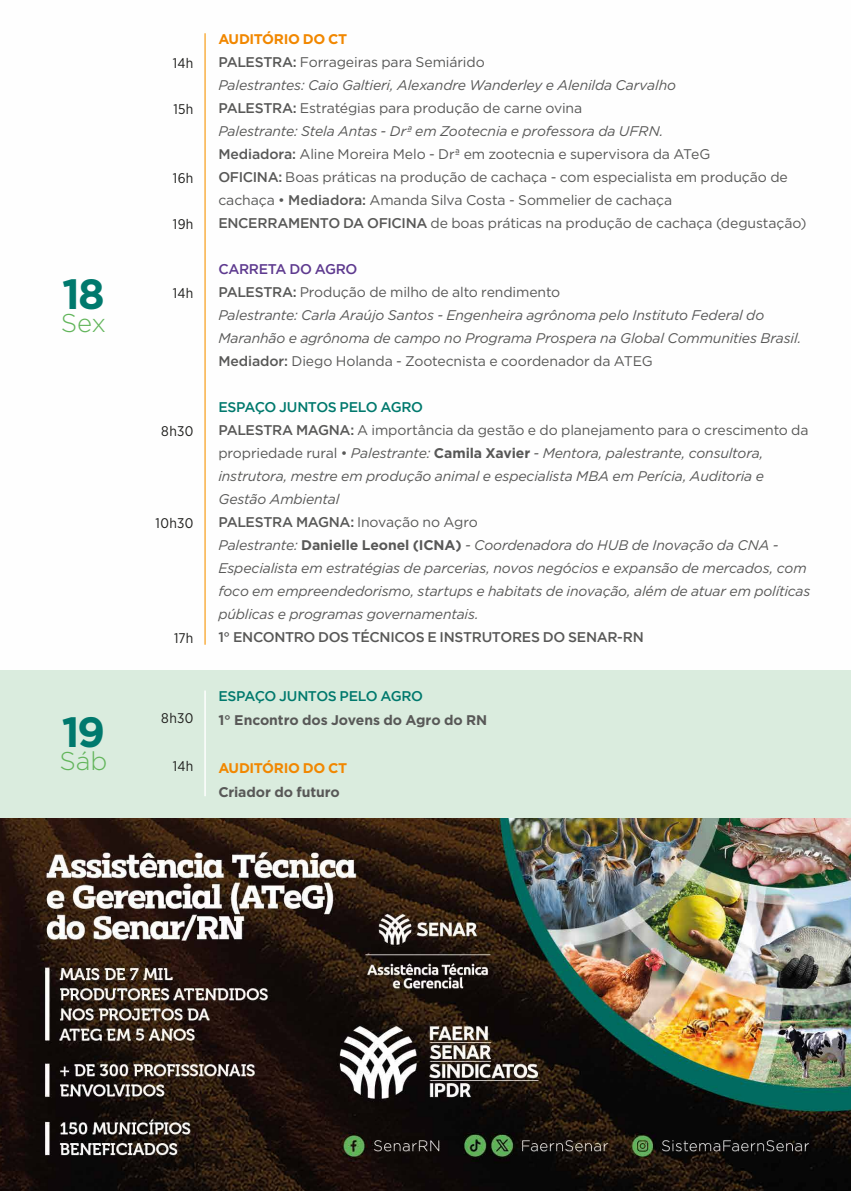
<style>
.page{position:relative;width:851px;height:1191px;background:#fff}
.page>*{position:absolute;margin:0;border:0;box-sizing:border-box;transform-origin:0 0}
.t1{font:700 42.2px "Gotham";color:#00796d}
.t2{font:300 25.6px "Gotham";color:#62b55b}
.t3{font:italic 14px/23px "Gotham";letter-spacing:-.01em;color:#585857}
.t4{font:14px/23px "Gotham";letter-spacing:-.005em;color:#585857}
.t5{font:700 14px "Gotham";letter-spacing:-.005em;color:#585857}
.t6{font:500 14px "Gotham";letter-spacing:-.025em;color:#585857}
.t7{font:14px "Gotham Narrow";letter-spacing:.025em;color:#1d1d1b}
.t8{font:500 14px "Gotham";letter-spacing:-.03em;color:#00796d}
.t9{font:700 14px "Gotham";letter-spacing:-.025em;color:#f18700}
.s1{font-weight:700;color:#f18700}
.s2{font-weight:500}
.s3{font-style:italic}
.s4{font-weight:500;font-style:normal;color:#5e3a8f}
.s5{font-weight:500;font-style:normal}
.s6{font-style:normal}
.s7{font-weight:500;font-style:normal;color:#00796d}
.s8{font-weight:700;font-style:normal}
</style>
<div class="page">
<img style="left:0;top:644px;width:850px;height:547px">
<hr style="left:204px;top:33px;width:2px;height:611px;background:#f8af42">
<div style="left:0;top:670px;width:850px;height:147px;background:#daecde"></div>
<hr style="left:204px;top:690px;width:2px;height:106px;background:#fff">
<h1 class="t1" style="left:62px;top:269px;width:44px">18</h1>
<h2 class="t2" style="left:61px;top:309px;width:47px">Sex</h2>
<h1 class="t1" style="left:62px;top:707px;width:45px">19</h1>
<h2 class="t2" style="left:59px;top:747px;width:50px">Sáb</h2>
<p class="t7" style="left:173px;top:55px;width:22px">14h</p>
<p class="t7" style="left:173px;top:101px;width:21px">15h</p>
<p class="t7" style="left:173px;top:170px;width:22px">16h</p>
<p class="t7" style="left:173px;top:216px;width:22px">19h</p>
<p class="t7" style="left:173px;top:285px;width:22px">14h</p>
<p class="t7" style="left:161px;top:423px;width:34px">8h30</p>
<p class="t7" style="left:155px;top:515px;width:39px">10h30</p>
<p class="t7" style="left:174px;top:630px;width:21px">17h</p>
<p class="t7" style="left:161px;top:709px;width:34px">8h30</p>
<p class="t7" style="left:173px;top:757px;width:22px">14h</p>
<p class="t4" style="left:218px;top:27px;width:589px"><span class="s1">AUDITÓRIO DO CT<br></span><span class="s2">PALESTRA:</span> Forrageiras para Semiárido<br><span class="s3">Palestrantes: Caio Galtieri, Alexandre Wanderley e Alenilda Carvalho<br></span><span class="s2">PALESTRA:</span> Estratégias para produção de carne ovina<br><span class="s3">Palestrante: Stela Antas - Drª em Zootecnia e professora da UFRN.<br></span><span class="s2">Mediadora:</span> Aline Moreira Melo - Drª em zootecnia e supervisora da ATeG<br><span class="s2">OFICINA:</span> Boas práticas na produção de cachaça - com especialista em produção de cachaça • <span class="s2">Mediadora:</span> Amanda Silva Costa - Sommelier de cachaça<br><span class="s2">ENCERRAMENTO DA OFICINA</span> de boas práticas na produção de cachaça (degustação)</p>
<p class="t3" style="left:218px;top:257px;width:584px"><span class="s4">CARRETA DO AGRO<br></span><span class="s5">PALESTRA:</span> <span class="s6">Produção de milho de alto rendimento<br></span>Palestrante: Carla Araújo Santos - Engenheira agrônoma pelo Instituto Federal do Maranhão e agrônoma de campo no Programa Prospera na Global Communities Brasil.<br><span class="s5">Mediador:</span> <span class="s6">Diego Holanda - Zootecnista e coordenador da ATEG</span></p>
<p class="t3" style="left:218px;top:395px;width:593px"><span class="s7">ESPAÇO JUNTOS PELO AGRO<br></span><span class="s5">PALESTRA MAGNA:</span> <span class="s6">A importância da gestão e do planejamento para o crescimento da propriedade rural •</span> Palestrante: <span class="s8">Camila Xavier</span> - Mentora, palestrante, consultora, instrutora, mestre em produção animal e especialista MBA em Perícia, Auditoria e Gestão Ambiental<br><span class="s5">PALESTRA MAGNA:</span> <span class="s6">Inovação no Agro<br></span>Palestrante: <span class="s8">Danielle Leonel (ICNA)</span> - Coordenadora do HUB de Inovação da CNA - Especialista em estratégias de parcerias, novos negócios e expansão de mercados, com foco em empreendedorismo, startups e habitats de inovação, além de atuar em políticas públicas e programas governamentais.</p>
<p class="t6" style="left:218px;top:629px;width:427px">1° ENCONTRO DOS TÉCNICOS E INSTRUTORES DO SENAR-RN</p>
<p class="t8" style="left:218px;top:688px;width:206px">ESPAÇO JUNTOS PELO AGRO</p>
<p class="t5" style="left:218px;top:711px;width:270px">1° Encontro dos Jovens do Agro do RN</p>
<p class="t9" style="left:218px;top:759px;width:130px">AUDITÓRIO DO CT</p>
<p class="t5" style="left:218px;top:783px;width:123px">Criador do futuro</p>
</div>
